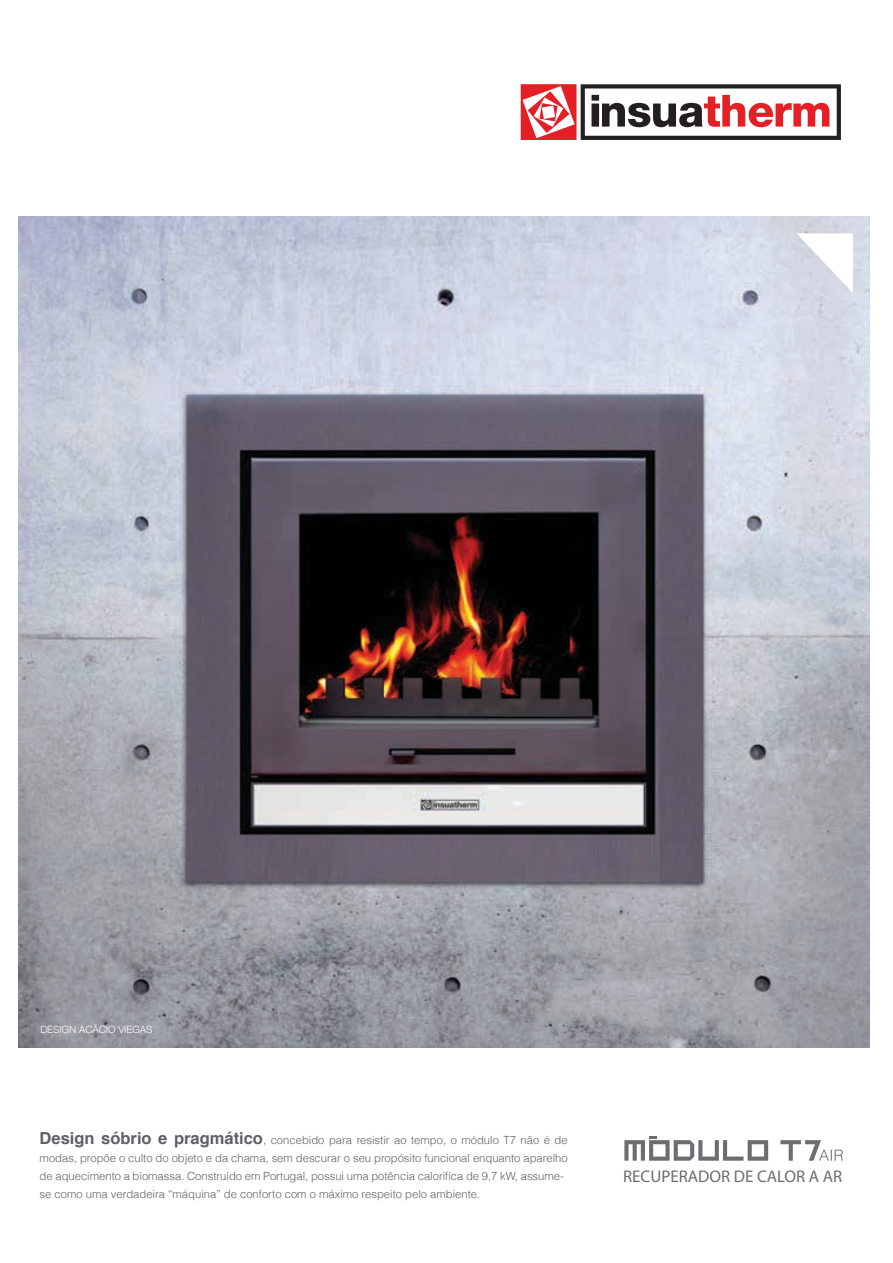
<style>
.page{position:relative;width:893px;height:1263px;background:#fff}
.page>*{position:absolute;margin:0;border:0;box-sizing:border-box;transform-origin:0 0}
.t1{font:16.95px "Myriad Pro";color:#6c6d70}
.t2{font:300 11.25px/18px "Helvetica";color:#5d6067}
.t3{font:300 10.05px "Helvetica Neue";color:#fff}
.s1{font-weight:700;font-size:16.5px}
</style>
<div class="page">
<img style="left:19px;top:217px;width:850px;height:830px">
<svg style="left:521px;top:84px;width:320px;height:56px"></svg>
<svg style="left:796px;top:233px;width:57px;height:60px"></svg>
<svg style="left:624px;top:1136px;width:144px;height:25px"></svg>
<svg style="left:780px;top:1140px;width:63px;height:21px"></svg>
<p class="t3" style="left:40px;top:1023px;width:114px">DESIGN ACÁCIO VIEGAS</p>
<p class="t2" style="left:40px;top:1130px;width:530px"><span class="s1">Design sóbrio e pragmático</span>, concebido para resistir ao tempo, o módulo T7 não é de modas, propõe o culto do objeto e da chama, sem descurar o seu propósito funcional enquanto aparelho de aquecimento a biomassa. Construído em Portugal, possui uma potência calorífica de 9,7 kW, assume&shy;se como uma verdadeira “máquina” de conforto com o máximo respeito pelo ambiente.</p>
<h1 class="t1" style="left:623px;top:1165px;width:221px">RECUPERADOR DE CALOR A AR</h1>
</div>
